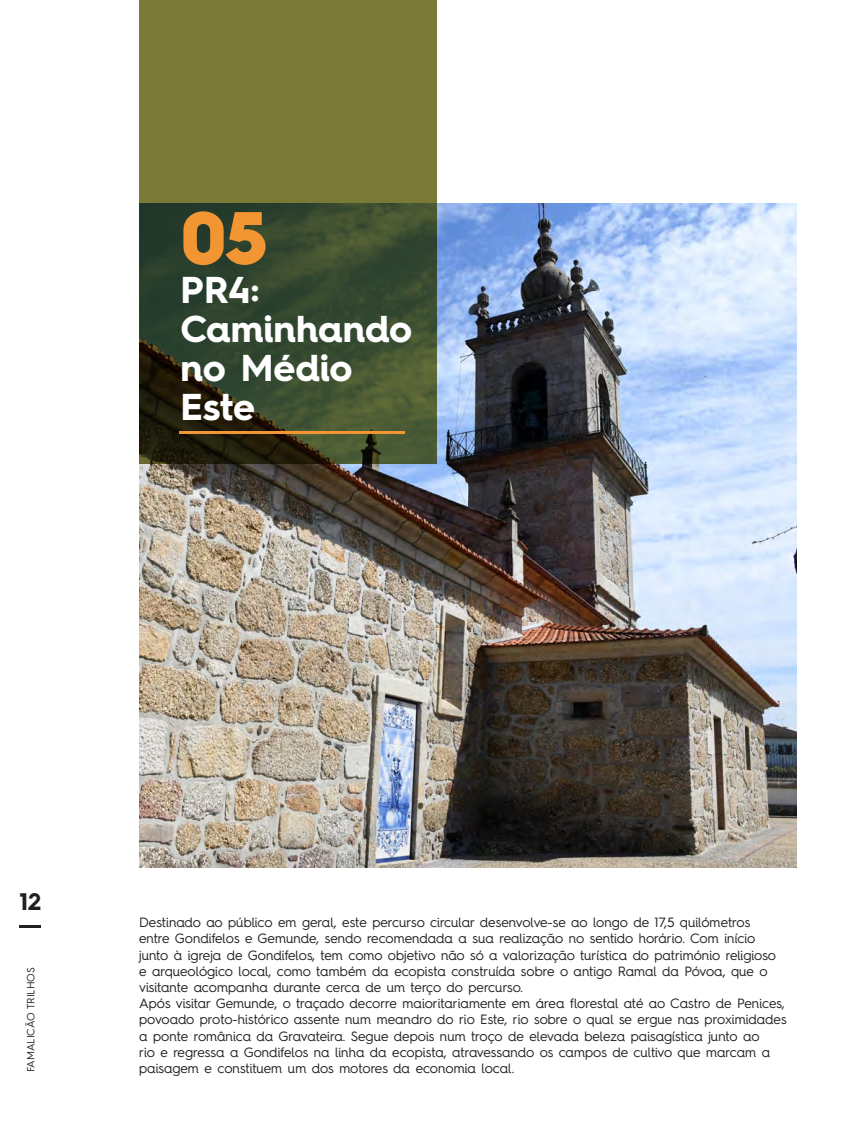
<style>
.page{position:relative;width:851px;height:1127px;background:#fff}
.page>*{position:absolute;margin:0;border:0;box-sizing:border-box;transform-origin:0 0}
.t1{font:900 75px "Hurme Geometric Sans 4";color:#f29633}
.t2{font:700 37.5px/39px "Hurme Geometric Sans 4";letter-spacing:-.005em;color:#fff}
.t3{font:700 24px "Hurme Geometric Sans 4";color:#231f20}
.t4{font:13.5px/16.2px "Hurme Geometric Sans 4";color:#231f20}
.t5{font:10.5px "Hurme Geometric Sans 4";color:#231f20}
</style>
<div class="page">
<hr style="left:20px;top:925px;width:21px;height:2px;background:#231f20">
<img style="left:139px;top:204px;width:657px;height:663px">
<svg style="left:139px;top:0;width:298px;height:463px;background:#535b2f"></svg>
<hr style="left:179px;top:432px;width:226px;height:2px;background:#f29633">
<p class="t1" style="left:180px;top:185px;width:88px">05</p>
<p class="t2" style="left:180px;top:270px;width:233px">PR4:<br>Caminhando no Médio<br>Este</p>
<h3 class="t3" style="left:20px;top:885px;width:23px">12</h3>
<p class="t5" style="left:24px;top:1072px;width:107px;rotate:-90deg">FAMALICÃO TRILHOS</p>
<p class="t4" style="left:139px;top:914px;width:638px">Destinado ao público em geral, este percurso circular desenvolve-se ao longo de 17,5 quilómetros entre Gondifelos e Gemunde, sendo recomendada a sua realização no sentido horário. Com início junto à igreja de Gondifelos, tem como objetivo não só a valorização turística do património religioso e arqueológico local, como também da ecopista construída sobre o antigo Ramal da Póvoa, que o visitante acompanha durante cerca de um terço do percurso.</p>
<p class="t4" style="left:139px;top:995px;width:649px">Após visitar Gemunde, o traçado decorre maioritariamente em área florestal até ao Castro de Penices, povoado proto-histórico assente num meandro do rio Este, rio sobre o qual se ergue nas proximidades a ponte românica da Gravateira. Segue depois num troço de elevada beleza paisagística junto ao<br>rio e regressa a Gondifelos na linha da ecopista, atravessando os campos de cultivo que marcam a paisagem e constituem um dos motores da economia local.</p>
</div>
